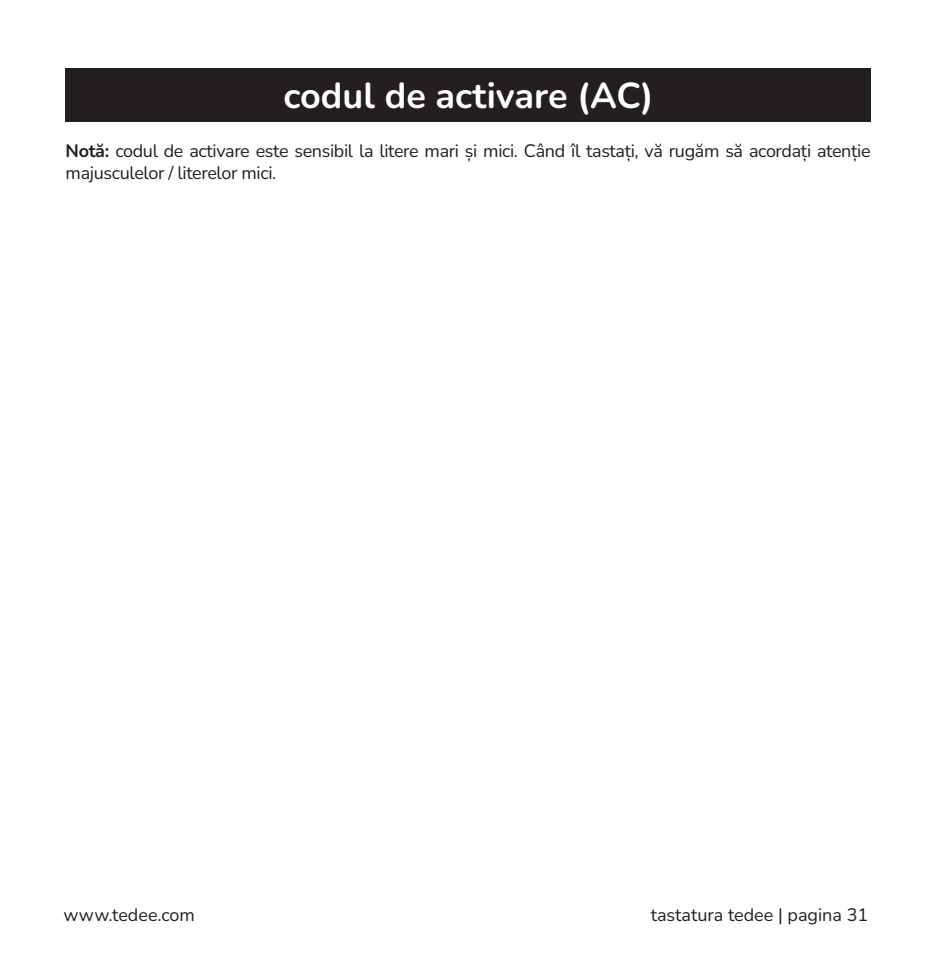
<style>
.page{position:relative;width:936px;height:978px;background:#fff}
.page>*{position:absolute;margin:0;border:0;box-sizing:border-box;transform-origin:0 0}
.bullets_kwadrat{font:700 36px "Nunito";color:#fff}
.t1{font:18px/21.6px "Nunito";letter-spacing:-.02em;color:#231f20}
.t2{font:18px "Nunito";color:#231f20}
.s1{font-weight:700}
</style>
<div class="page">
<div style="left:66px;top:68px;width:805px;height:53px;background:#231f20"></div>
<p class="bullets_kwadrat" style="left:283px;top:70px;width:372px">codul de activare (AC)</p>
<p class="t1" style="left:66px;top:140px;width:806px"><span class="s1">Notă:</span> codul de activare este sensibil la litere mari și mici. Când îl tastați, vă rugăm să acordați atenție majusculelor / literelor mici.</p>
<p class="t2" style="left:63px;top:903px;width:133px">www.tedee.com</p>
<p class="t2" style="left:650px;top:903px;width:219px">tastatura tedee | pagina 31</p>
</div>
